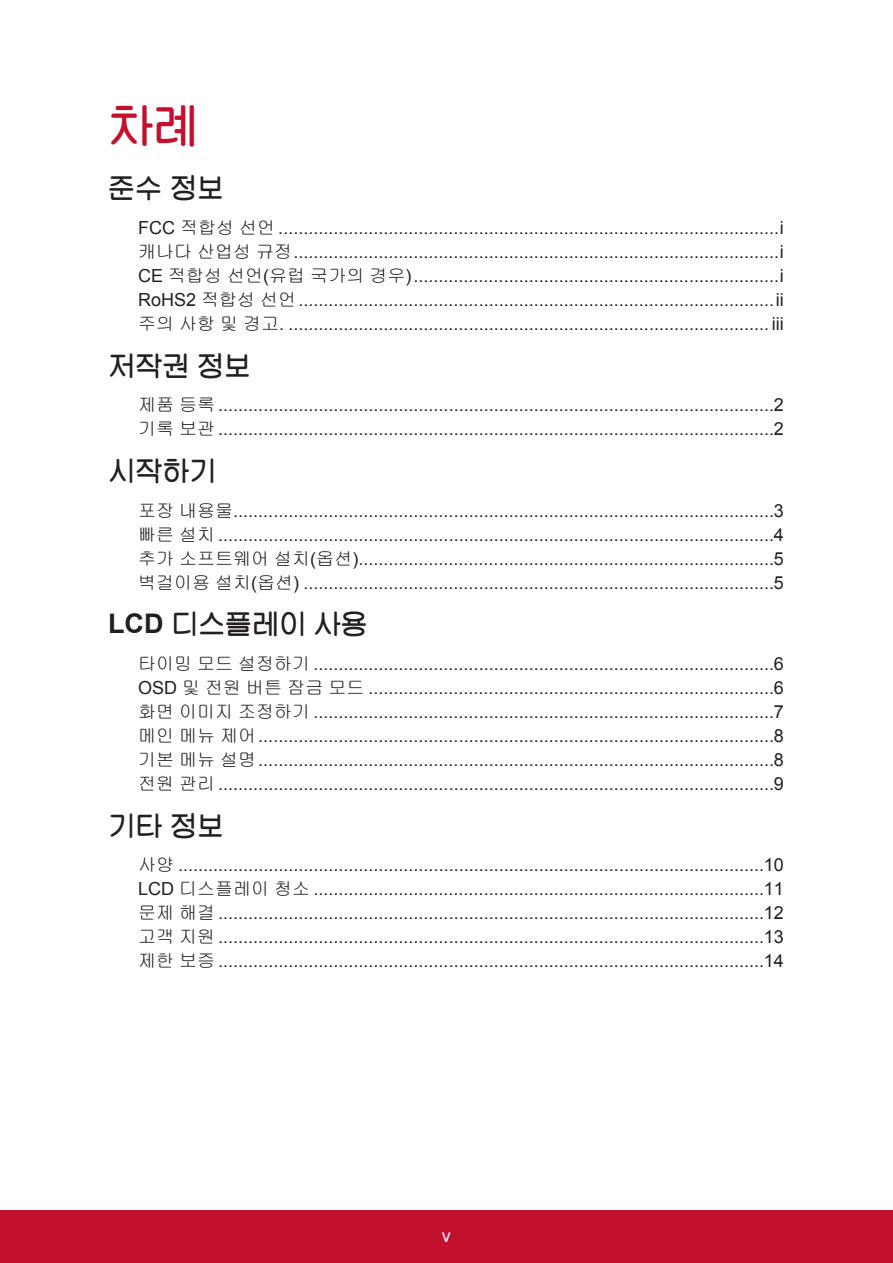
<style>
.page{position:relative;width:893px;height:1263px;background:#fff}
.page>*{position:absolute;margin:0;border:0;box-sizing:border-box;transform-origin:0 0}
.t1{font:45px "Tae Gulim";color:#c3102f}
.t2{font:27px "Tae Gulim";color:#231f20}
.t3{font:18px/24px "Arial";color:#231f20;text-align:justify}
.t4{font:18px "Arial";color:#fff}
.s1{font-family:"Gulim"}
.s2{font-family:"Arial";font-weight:700}
</style>
<div class="page">
<div style="left:0;top:1210px;width:892px;height:53px;background:#c3102f"></div>
<h1 class="t1" style="left:108px;top:101px;width:91px">차례</h1>
<h2 class="t2" style="left:108px;top:173px;width:117px">준수 정보</h2>
<p class="t3" style="left:138px;top:216px;width:646px">FCC <span class="s1">적합성 선언</span> ....................................................................................................i <span class="s1">캐나다 산업성 규정</span> .................................................................................................i CE <span class="s1">적합성 선언</span>(<span class="s1">유럽 국가의 경우</span>) .........................................................................i RoHS2 <span class="s1">적합성 선언</span> ...............................................................................................ii <span class="s1">주의 사항 및 경고</span>. ................................................................................................ iii</p>
<h2 class="t2" style="left:108px;top:351px;width:144px">저작권 정보</h2>
<p class="t3" style="left:138px;top:393px;width:646px"><span class="s1">제품 등록</span> ...............................................................................................................2 <span class="s1">기록 보관</span> ...............................................................................................................2</p>
<h2 class="t2" style="left:108px;top:456px;width:109px">시작하기</h2>
<p class="t3" style="left:138px;top:498px;width:646px"><span class="s1">포장 내용물</span> ............................................................................................................3 <span class="s1">빠른 설치</span> ...............................................................................................................4 <span class="s1">추가 소프트웨어 설치</span>(<span class="s1">옵션</span>) ...................................................................................5 <span class="s1">벽걸이용 설치</span>(<span class="s1">옵션</span>) ..............................................................................................5</p>
<h2 class="t2" style="left:108px;top:609px;width:261px"><span class="s2">LCD</span> 디스플레이 사용</h2>
<p class="t3" style="left:138px;top:652px;width:646px"><span class="s1">타이밍 모드 설정하기</span> ............................................................................................6<br>OSD <span class="s1">및 전원 버튼 잠금 모드</span> .................................................................................6 <span class="s1">화면 이미지 조정하기</span> ............................................................................................7 <span class="s1">메인 메뉴 제어</span> .......................................................................................................8 <span class="s1">기본 메뉴 설명</span> .......................................................................................................8 <span class="s1">전원 관리</span> ...............................................................................................................9</p>
<h2 class="t2" style="left:108px;top:810px;width:117px">기타 정보</h2>
<p class="t3" style="left:138px;top:853px;width:646px"><span class="s1">사양</span> .....................................................................................................................10<br>LCD <span class="s1">디스플레이 청소</span> ..........................................................................................11 <span class="s1">문제 해결</span> .............................................................................................................12 <span class="s1">고객 지원</span> .............................................................................................................13 <span class="s1">제한 보증</span> .............................................................................................................14</p>
<p class="t4" style="left:442px;top:1223px;width:10px">v</p>
</div>
